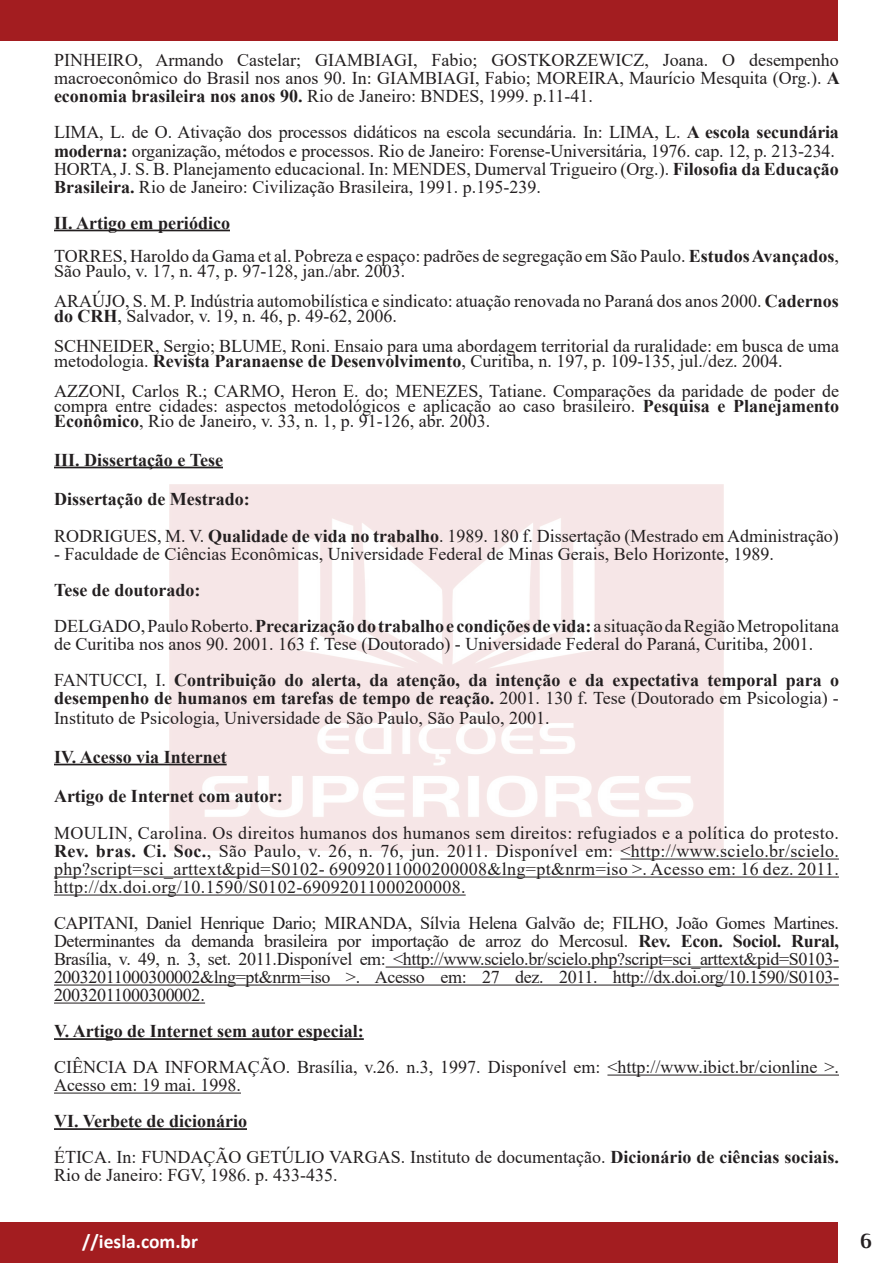
<style>
.page{position:relative;width:893px;height:1263px;background:#fff}
.page>*{position:absolute;margin:0;border:0;box-sizing:border-box;transform-origin:0 0}
.t1{font:700 21px "Philosopher";color:#231f20}
.t2{font:700 19.5px "Calibri";color:#fff}
.t3{font:18px/18px "Times New Roman";color:#231f20}
.t4{font:700 18px/18.8px "Times New Roman";color:#231f20;text-align:justify}
.s1{font-weight:700}
.s2{font-weight:400}
</style>
<div class="page">
<hr style="left:54px;top:230px;width:176px;height:1px;background:#231f20">
<hr style="left:54px;top:467px;width:169px;height:1px;background:#231f20">
<hr style="left:54px;top:764px;width:173px;height:1px;background:#231f20">
<hr style="left:620px;top:859px;width:219px;height:1px;background:#231f20">
<hr style="left:54px;top:877px;width:785px;height:1px;background:#231f20">
<hr style="left:54px;top:895px;width:412px;height:1px;background:#231f20">
<hr style="left:386px;top:967px;width:453px;height:1px;background:#231f20">
<hr style="left:54px;top:985px;width:785px;height:1px;background:#231f20">
<hr style="left:54px;top:1003px;width:151px;height:1px;background:#231f20">
<hr style="left:54px;top:1038px;width:310px;height:2px;background:#231f20">
<hr style="left:607px;top:1075px;width:232px;height:1px;background:#231f20">
<hr style="left:54px;top:1093px;width:187px;height:1px;background:#231f20">
<hr style="left:54px;top:1128px;width:193px;height:2px;background:#231f20">
<div style="left:0;top:0;width:893px;height:40px;background:#a31d20"></div>
<div style="left:0;top:1222px;width:893px;height:41px;background:#a31d20"></div>
<div style="left:839px;top:0;width:54px;height:54px;background:#fff"></div>
<div style="left:839px;top:1209px;width:54px;height:54px;background:#fff"></div>
<p class="t3" style="left:54px;top:51px;width:787px;text-align:justify">PINHEIRO, Armando Castelar; GIAMBIAGI, Fabio; GOSTKORZEWICZ, Joana. O desempenho macroeconômico do Brasil nos anos 90. In: GIAMBIAGI, Fabio; MOREIRA, Maurício Mesquita (Org.). <span class="s1">A economia brasileira nos anos 90.</span> Rio de Janeiro: BNDES, 1999. p.11-41.</p>
<p class="t3" style="left:54px;top:123px;width:786px">LIMA, L. de O. Ativação dos processos didáticos na escola secundária. In: LIMA, L. <span class="s1">A escola secundária moderna:</span> organização, métodos e processos. Rio de Janeiro: Forense-Universitária, 1976. cap. 12, p. 213-234.</p>
<p class="t3" style="left:54px;top:159px;width:786px">HORTA, J. S. B. Planejamento educacional. In: MENDES, Dumerval Trigueiro (Org.). <span class="s1">Filosofia da Educação<br>Brasileira.</span> Rio de Janeiro: Civilização Brasileira, 1991. p.195-239.</p>
<p class="t4" style="left:54px;top:213px;width:177px">II. Artigo em periódico</p>
<p class="t3" style="left:54px;top:247px;width:786px;line-height:15px">TORRES, Haroldo da Gama et al. Pobreza e espaço: padrões de segregação em São Paulo. <span class="s1">Estudos Avançados</span>,<br>São Paulo, v. 17, n. 47, p. 97-128, jan./abr. 2003.</p>
<p class="t3" style="left:54px;top:292px;width:786px;line-height:15px">ARAÚJO, S. M. P. Indústria automobilística e sindicato: atuação renovada no Paraná dos anos 2000. <span class="s1">Cadernos do CRH</span>, Salvador, v. 19, n. 46, p. 49-62, 2006.</p>
<p class="t3" style="left:54px;top:337px;width:786px;line-height:15px">SCHNEIDER, Sergio; BLUME, Roni. Ensaio para uma abordagem territorial da ruralidade: em busca de uma metodologia. <span class="s1">Revista Paranaense de Desenvolvimento</span>, Curitiba, n. 197, p. 109-135, jul./dez. 2004.</p>
<p class="t3" style="left:54px;top:382px;width:786px;line-height:15px;text-align:justify">AZZONI, Carlos R.; CARMO, Heron E. do; MENEZES, Tatiane. Comparações da paridade de poder de compra entre cidades: aspectos metodológicos e aplicação ao caso brasileiro. <span class="s1">Pesquisa e Planejamento Econômico</span>, Rio de Janeiro, v. 33, n. 1, p. 91-126, abr. 2003.</p>
<p class="t4" style="left:54px;top:450px;width:170px">III. Dissertação e Tese</p>
<p class="t4" style="left:54px;top:489px;width:197px">Dissertação de Mestrado:</p>
<p class="t3" style="left:54px;top:526px;width:786px">RODRIGUES, M. V. <span class="s1">Qualidade de vida no trabalho</span>. 1989. 180 f. Dissertação (Mestrado em Administração)</p>
<p class="t3" style="left:54px;top:544px;width:721px">- Faculdade de Ciências Econômicas, Universidade Federal de Minas Gerais, Belo Horizonte, 1989.</p>
<p class="t4" style="left:54px;top:580px;width:148px">Tese de doutorado:</p>
<p class="t3" style="left:54px;top:616px;width:786px">DELGADO, Paulo Roberto. <span class="s1">Precarização do trabalho e condições de vida:</span> a situação da Região Metropolitana de Curitiba nos anos 90. 2001. 163 f. Tese (Doutorado) - Universidade Federal do Paraná, Curitiba, 2001.</p>
<p class="t4" style="left:54px;top:670px;width:786px"><span class="s2">FANTUCCI, I.</span> Contribuição do alerta, da atenção, da intenção e da expectativa temporal para o desempenho de humanos em tarefas de tempo de reação. <span class="s2">2001. 130 f. Tese (Doutorado em Psicologia) - Instituto de Psicologia, Universidade de São Paulo, São Paulo, 2001.</span></p>
<p class="t4" style="left:54px;top:747px;width:174px">IV. Acesso via Internet</p>
<p class="t4" style="left:54px;top:786px;width:230px">Artigo de Internet com autor:</p>
<p class="t3" style="left:54px;top:823px;width:787px;text-align:justify">MOULIN, Carolina. Os direitos humanos dos humanos sem direitos: refugiados e a política do protesto.<br><span class="s1">Rev. bras. Ci. Soc.</span>, São Paulo, v. 26, n. 76, jun. 2011. Disponível em: &lt;http://www.scielo.br/scielo. php?script=sci_arttext&amp;pid=S0102- 69092011000200008&amp;lng=pt&amp;nrm=iso &gt;. Acesso em: 16 dez. 2011. http://dx.doi.org/10.1590/S0102-69092011000200008.</p>
<p class="t3" style="left:54px;top:913px;width:786px;text-align:justify">CAPITANI, Daniel Henrique Dario; MIRANDA, Sílvia Helena Galvão de; FILHO, João Gomes Martines.<br>Determinantes da demanda brasileira por importação de arroz do Mercosul. <span class="s1">Rev. Econ. Sociol. Rural, </span>Brasília, v. 49, n. 3, set. 2011.Disponível em: &lt;http://www.scielo.br/scielo.php?script=sci_arttext&amp;pid=S0103- 20032011000300002&amp;lng=pt&amp;nrm=iso &gt;. Acesso em: 27 dez. 2011. http://dx.doi.org/10.1590/S0103- 20032011000300002.</p>
<p class="t4" style="left:54px;top:1021px;width:311px">V. Artigo de Internet sem autor especial:</p>
<p class="t3" style="left:54px;top:1057px;width:786px">CIÊNCIA DA INFORMAÇÃO. Brasília, v.26. n.3, 1997. Disponível em: &lt;http://www.ibict.br/cionline &gt;.<br>Acesso em: 19 mai. 1998.</p>
<p class="t4" style="left:54px;top:1111px;width:195px">VI. Verbete de dicionário</p>
<p class="t3" style="left:54px;top:1147px;width:786px">ÉTICA. In: FUNDAÇÃO GETÚLIO VARGAS. Instituto de documentação. <span class="s1">Dicionário de ciências sociais.<br></span>Rio de Janeiro: FGV, 1986. p. 433-435.</p>
<p class="t2" style="left:82px;top:1227px;width:117px">//iesla.com.br</p>
<p class="t1" style="left:860px;top:1229px;width:13px">6</p>
</div>
